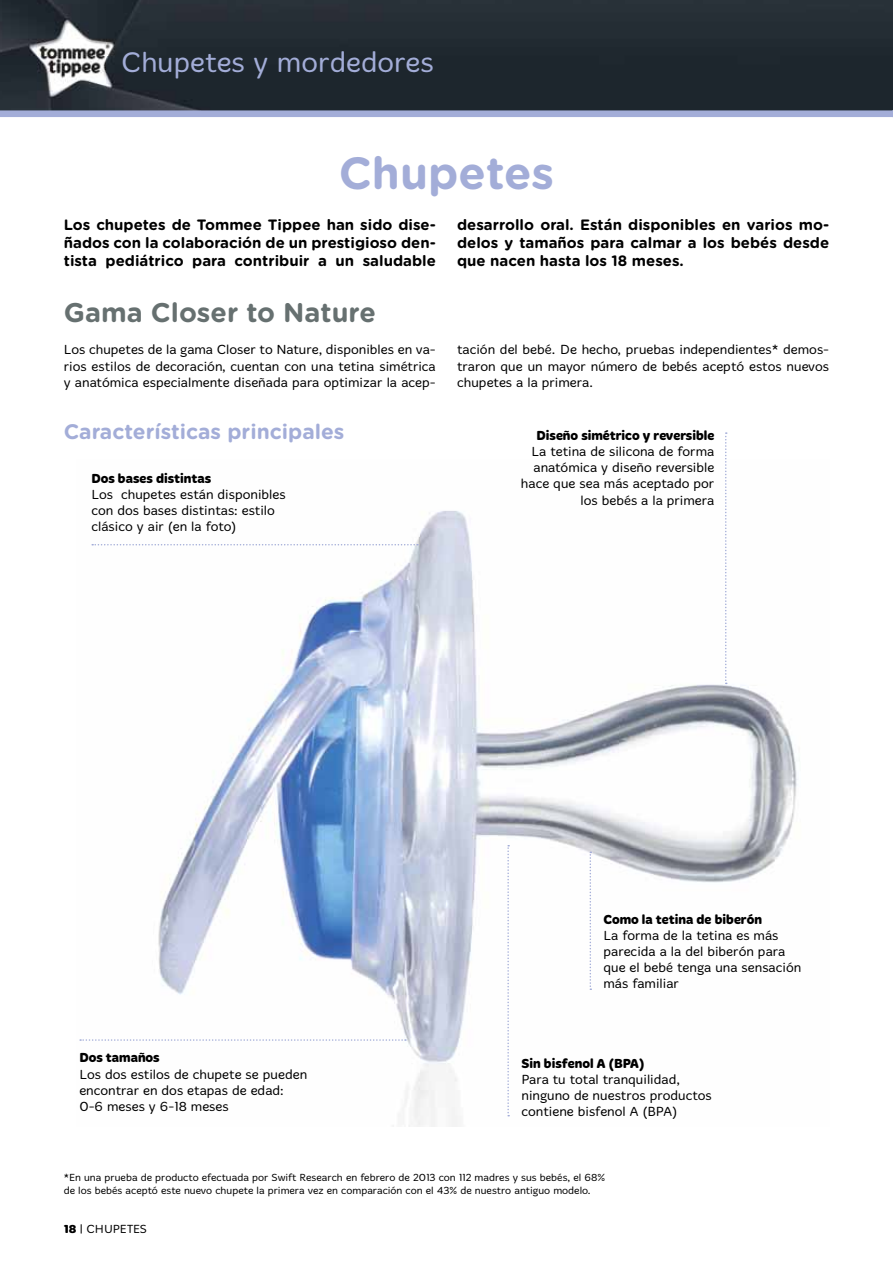
<style>
.page{position:relative;width:893px;height:1263px;background:#fff}
.page>*{position:absolute;margin:0;border:0;box-sizing:border-box;transform-origin:0 0}
.t1{font:700 45px "Gotham Rounded";color:#a3add8}
.t2{font:300 28.8px "Merge Pro";color:#a3add8}
.t3{font:700 27px "Gotham Rounded";color:#667070}
.t4{font:700 21px "Gotham Rounded";color:#a3add8}
.t5{font:700 15px/18px "Gotham Rounded";color:#000;text-align:justify}
.t6{font:300 13.5px/16.2px "Merge Pro";color:#000}
.t7{font:300 13.5px "Merge Pro";color:#000}
.t8{font:300 12px "Merge Pro";color:#000}
.t9{font:300 10.5px/12.6px "Merge Pro";color:#000}
.s1{font-style:inherit}
</style>
<div class="page">
<img style="left:0;top:0;width:893px;height:111px">
<div style="left:0;top:111px;width:893px;height:6px;background:#a3add8"></div>
<img style="left:79px;top:511px;width:719px;height:616px">
<svg style="left:725px;top:432px;width:2px;height:252px"></svg>
<svg style="left:92px;top:544px;width:326px;height:1px"></svg>
<svg style="left:590px;top:851px;width:1px;height:139px"></svg>
<svg style="left:80px;top:1039px;width:326px;height:2px"></svg>
<svg style="left:507px;top:845px;width:2px;height:271px"></svg>
<h2 class="t2" style="left:121px;top:46px;width:314px">Chupetes y mordedores</h2>
<h1 class="t1" style="left:339px;top:140px;width:217px">Chupetes</h1>
<p class="t5" style="left:64px;top:215px;width:374px">Los chupetes de Tommee Tippee han sido dise&shy;ñados con la colaboración de un prestigioso den&shy;tista pediátrico para contribuir a un saludable</p>
<p class="t5" style="left:457px;top:215px;width:374px">desarrollo oral. Están disponibles en varios mo&shy;delos y tamaños para calmar a los bebés desde que nacen hasta los 18 meses.</p>
<h3 class="t3" style="left:64px;top:292px;width:314px">Gama Closer to Nature</h3>
<p class="t6" style="left:64px;top:342px;width:374px;text-align:justify">Los chupetes de la gama Closer to Nature, disponibles en va&shy;rios estilos de decoración, cuentan con una tetina simétrica y anatómica especialmente diseñada para optimizar la acep-</p>
<p class="t6" style="left:457px;top:342px;width:374px;text-align:justify">tación del bebé. De hecho, pruebas independientes* demos&shy;traron que un mayor número de bebés aceptó estos nuevos chupetes a la primera.</p>
<h3 class="t4" style="left:64px;top:416px;width:282px">Características principales</h3>
<p class="t7" style="left:536px;top:427px;width:179px">Diseño simétrico y reversible</p>
<p class="t6" style="left:521px;top:444px;width:195px;text-align:right">La tetina de silicona de forma anatómica y diseño reversible hace que sea más aceptado por los bebés a la primera</p>
<p class="t7" style="left:91px;top:470px;width:121px">Dos bases distintas</p>
<p class="t6" style="left:91px;top:486px;width:196px">Los chupetes están disponibles con dos bases distintas: estilo clásico y air (en la foto)</p>
<p class="t7" style="left:79px;top:1049px;width:82px">Dos tamaños</p>
<p class="t6" style="left:79px;top:1066px;width:229px">Los dos estilos de chupete se pueden encontrar en dos etapas de edad:<br>0-6 meses y 6-18 meses</p>
<p class="t7" style="left:603px;top:911px;width:160px">Como la tetina de biberón</p>
<p class="t6" style="left:603px;top:927px;width:199px">La forma de la tetina es más parecida a la del biberón para que el bebé tenga una sensación más familiar</p>
<p class="t7" style="left:521px;top:1055px;width:125px">Sin bisfenol A (BPA)</p>
<p class="t6" style="left:521px;top:1071px;width:192px">Para tu total tranquilidad, ninguno de nuestros productos contiene bisfenol A (BPA)</p>
<p class="t9" style="left:64px;top:1171px;width:543px">*En una prueba de producto efectuada por Swift Research en febrero de 2013 con 112 madres y sus bebés, el 68% de los bebés aceptó este nuevo chupete la primera vez en comparación con el 43% de nuestro antiguo modelo.</p>
<p class="t8" style="left:64px;top:1222px;width:85px"><span class="s1">18</span> | CHUPETES</p>
</div>
